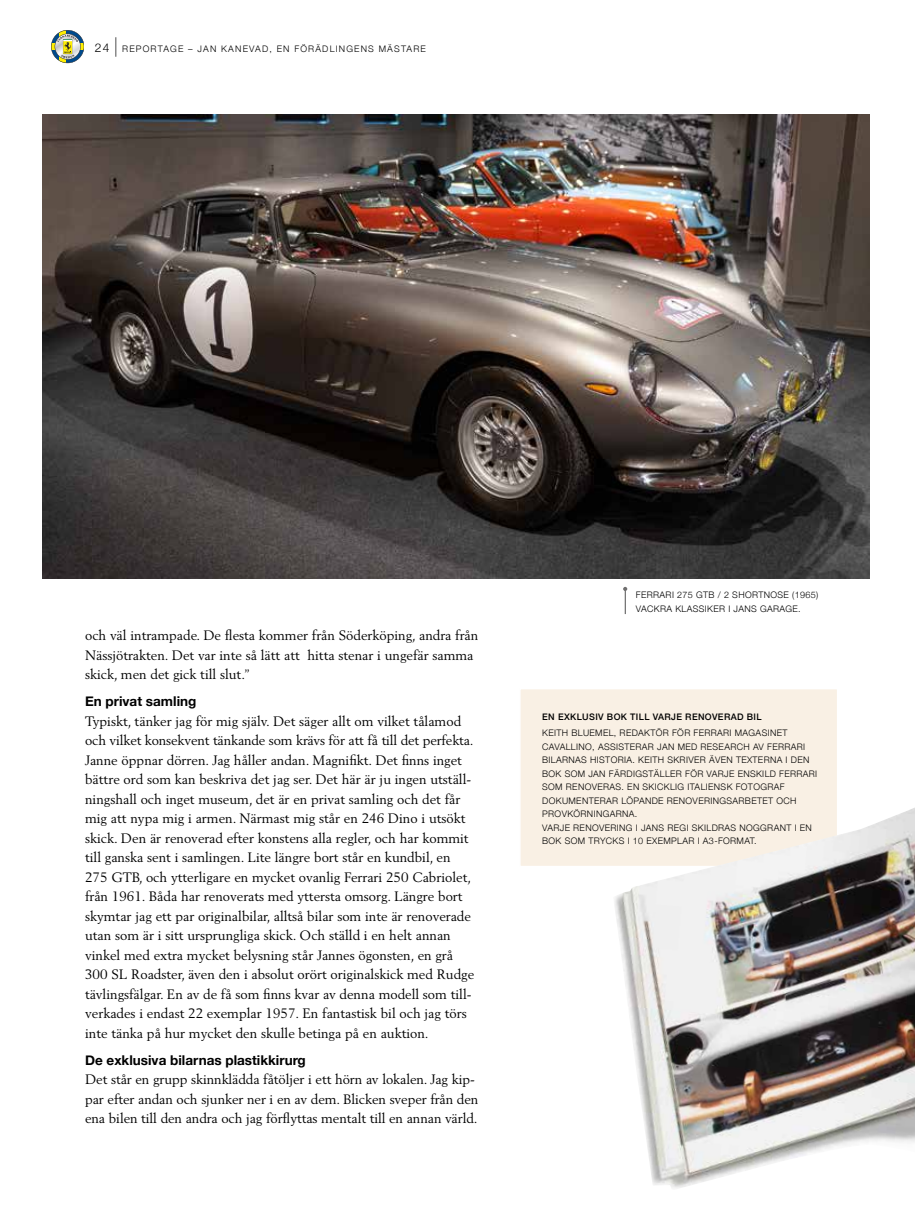
<style>
.page{position:relative;width:915px;height:1212px;background:#fff}
.page>*{position:absolute;margin:0;border:0;box-sizing:border-box;transform-origin:0 0}
.t1{font:13.5px/19.5px "Berling LT Std";color:#000}
.t2{font:700 13.5px "Helvetica Neue";color:#000}
.t3{font:300 12px "Helvetica Neue";color:#000}
.t4{font:300 9px/13.5px "Helvetica Neue";letter-spacing:.04em;color:#000}
.t5{font:300 9px "Helvetica Neue";letter-spacing:.13em;color:#000}
.t6{font:500 9px "Helvetica Neue";letter-spacing:.04em;color:#000}
</style>
<div class="page">
<div style="left:519px;top:688px;width:319px;height:179px;background:#f9f0e4;border:2px solid #fff"></div>
<img style="left:43px;top:115px;width:826px;height:463px">
<svg style="left:623px;top:587px;width:4px;height:27px"></svg>
<svg style="left:51px;top:30px;width:33px;height:33px"></svg>
<svg style="left:115px;top:37px;width:1px;height:20px"></svg>
<img style="left:613px;top:807px;width:301px;height:381px">
<p class="t3" style="left:95px;top:38px;width:16px">24</p>
<p class="t5" style="left:122px;top:41px;width:305px">REPORTAGE – JAN KANEVAD, EN FÖRÄDLINGENS MÄSTARE</p>
<p class="t1" style="left:85px;top:626px;width:394px">och väl intrampade. De flesta kommer från Söderköping, andra från<br>Nässjötrakten. Det var inte så lätt att hitta stenar i ungefär samma skick, men det gick till slut.”</p>
<p class="t2" style="left:85px;top:691px;width:113px">En privat samling</p>
<p class="t1" style="left:85px;top:711px;width:390px">Typiskt, tänker jag för mig själv. Det säger allt om vilket tålamod och vilket konsekvent tänkande som krävs för att få till det perfekta.<br>Janne öppnar dörren. Jag håller andan. Magnifikt. Det finns inget bättre ord som kan beskriva det jag ser. Det här är ju ingen utställ&shy;ningshall och inget museum, det är en privat samling och det får mig att nypa mig i armen. Närmast mig står en 246 Dino i utsökt skick. Den är renoverad efter konstens alla regler, och har kommit till ganska sent i samlingen. Lite längre bort står en kundbil, en 275 GTB, och ytterligare en mycket ovanlig Ferrari 250 Cabriolet, från 1961. Båda har renoverats med yttersta omsorg. Längre bort skymtar jag ett par originalbilar, alltså bilar som inte är renoverade utan som är i sitt ursprungliga skick. Och ställd i en helt annan vinkel med extra mycket belysning står Jannes ögonsten, en grå 300 SL Roadster, även den i absolut orört originalskick med Rudge tävlingsfälgar. En av de få som finns kvar av denna modell som till&shy;verkades i endast 22 exemplar 1957. En fantastisk bil och jag törs inte tänka på hur mycket den skulle betinga på en auktion.</p>
<p class="t2" style="left:85px;top:1049px;width:222px">De exklusiva bilarnas plastikkirurg</p>
<p class="t1" style="left:85px;top:1070px;width:394px">Det står en grupp skinnklädda fåtöljer i ett hörn av lokalen. Jag kip&shy;par efter andan och sjunker ner i en av dem. Blicken sveper från den ena bilen till den andra och jag förflyttas mentalt till en annan värld.</p>
<p class="t4" style="left:635px;top:587px;width:184px">FERRARI 275 GTB / 2 SHORTNOSE (1965)<br>VACKRA KLASSIKER I JANS GARAGE.</p>
<p class="t6" style="left:542px;top:709px;width:221px">EN EXKLUSIV BOK TILL VARJE RENOVERAD BIL</p>
<p class="t4" style="left:542px;top:725px;width:276px">KEITH BLUEMEL, REDAKTÖR FÖR FERRARI MAGASINET CAVALLINO, ASSISTERAR JAN MED RESEARCH AV FERRARI BILARNAS HISTORIA. KEITH SKRIVER ÄVEN TEXTERNA I DEN BOK SOM JAN FÄRDIGSTÄLLER FÖR VARJE ENSKILD FERRARI SOM RENOVERAS. EN SKICKLIG ITALIENSK FOTOGRAF DOKUMENTERAR LÖPANDE RENOVERINGSARBETET OCH PROVKÖRNINGARNA.<br>VARJE RENOVERING I JANS REGI SKILDRAS NOGGRANT I EN BOK SOM TRYCKS I 10 EXEMPLAR I A3-FORMAT.</p>
</div>
